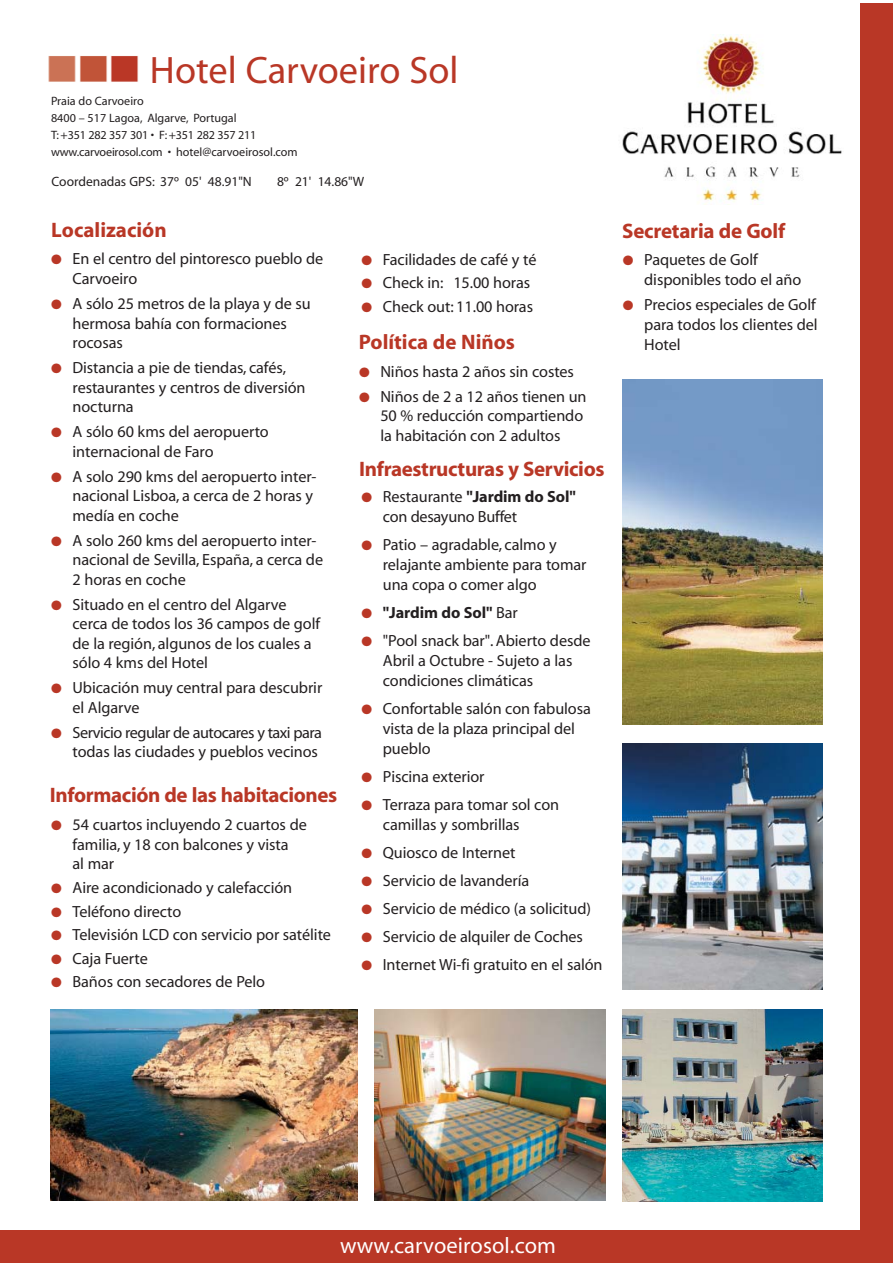
<style>
.page{position:relative;width:893px;height:1263px;background:#fff}
.page>*{position:absolute;margin:0;border:0;box-sizing:border-box;transform-origin:0 0}
.t1{font:38.4px "Myriad";color:#b93726}
.t2{font:22.5px "Myriad";letter-spacing:.005em;color:#fff}
.t3{font:700 21px "Myriad";letter-spacing:-.015em;color:#b93726}
.t4{font:16.2px/19.5px "Myriad";letter-spacing:-.005em;color:#231f20}
.t5{font:16.2px/19.5px "Myriad";letter-spacing:-.025em;color:#231f20;text-align:right}
.t6{font:700 16.2px "Myriad";letter-spacing:-.005em;color:#231f20}
.t7{font:13.5px "Myriad";color:#231f20}
.t8{font:12.15px/17px "Myriad";color:#231f20}
.s1{font-size:12px}
.s2{color:#b93726}
.s3{font-weight:700}
.s4{font-weight:400}
</style>
<div class="page">
<div style="left:0;top:1230px;width:892px;height:33px;background:#b93726"></div>
<div style="left:860px;top:3px;width:32px;height:1260px;background:#b93726"></div>
<img style="left:622px;top:34px;width:220px;height:168px">
<img style="left:622px;top:380px;width:200px;height:344px">
<img style="left:622px;top:744px;width:200px;height:246px">
<img style="left:622px;top:1009px;width:200px;height:192px">
<img style="left:375px;top:1009px;width:230px;height:192px">
<img style="left:50px;top:1009px;width:307px;height:192px">
<img style="left:48px;top:56px;width:90px;height:26px">
<h1 class="t1" style="left:150px;top:56px;width:310px">Hotel Carvoeiro Sol</h1>
<p class="t8" style="left:51px;top:94px;width:248px">Praia do Carvoeiro<br>8400 – 517 Lagoa, Algarve, Portugal<br>T:+351 282 357 301 <span class="s1">•</span> F:+351 282 357 211 www.carvoeirosol.com <span class="s1">•</span> hotel@carvoeirosol.com</p>
<p class="t7" style="left:52px;top:176px;width:202px">Coordenadas GPS: 37º 05' 48.91"N</p>
<p class="t7" style="left:277px;top:176px;width:89px">8º 21' 14.86"W</p>
<p class="t3" style="left:51px;top:222px;width:117px">Localización</p>
<p class="t4" style="left:73px;top:250px;width:252px;line-height:20px;text-indent:-21px"><span class="s2">●</span> En el centro del pintoresco pueblo de<br>Carvoeiro</p>
<p class="t4" style="left:73px;top:295px;width:240px;text-indent:-21px"><span class="s2">●</span> A sólo 25 metros de la playa y de su hermosa bahía con formaciones rocosas</p>
<p class="t4" style="left:73px;top:359px;width:234px;text-indent:-21px"><span class="s2">●</span> Distancia a pie de tiendas, cafés, restaurantes y centros de diversión nocturna</p>
<p class="t4" style="left:73px;top:423px;width:198px;text-indent:-21px"><span class="s2">●</span> A sólo 60 kms del aeropuerto internacional de Faro</p>
<p class="t4" style="left:73px;top:468px;width:245px;text-indent:-21px"><span class="s2">●</span> A solo 290 kms del aeropuerto inter&shy;nacional Lisboa, a cerca de 2 horas y medía en coche</p>
<p class="t4" style="left:73px;top:532px;width:252px;text-indent:-21px"><span class="s2">●</span> A solo 260 kms del aeropuerto inter&shy;nacional de Sevilla, España, a cerca de<br>2 horas en coche</p>
<p class="t4" style="left:73px;top:596px;width:249px;text-indent:-21px"><span class="s2">●</span> Situado en el centro del Algarve cerca de todos los 36 campos de golf de la región, algunos de los cuales a sólo 4 kms del Hotel</p>
<p class="t4" style="left:73px;top:679px;width:251px;text-indent:-21px"><span class="s2">●</span> Ubicación muy central para descubrir el Algarve</p>
<p class="t5" style="left:51px;top:724px;width:272px"><span class="s2">●</span> Servicio regular de autocares y taxi para todas las ciudades y pueblos vecinos</p>
<p class="t3" style="left:50px;top:787px;width:289px">Información de las habitaciones</p>
<p class="t4" style="left:73px;top:815px;width:236px;line-height:20px;text-indent:-21px"><span class="s2">●</span> 54 cuartos incluyendo 2 cuartos de familia, y 18 con balcones y vista<br>al mar</p>
<p class="t4" style="left:51px;top:879px;width:242px"><span class="s2">●</span> Aire acondicionado y calefacción</p>
<p class="t4" style="left:51px;top:903px;width:131px"><span class="s2">●</span> Teléfono directo</p>
<p class="t4" style="left:51px;top:926px;width:281px"><span class="s2">●</span> Televisión LCD con servicio por satélite</p>
<p class="t4" style="left:51px;top:950px;width:98px"><span class="s2">●</span> Caja Fuerte</p>
<p class="t4" style="left:51px;top:973px;width:215px"><span class="s2">●</span> Baños con secadores de Pelo</p>
<p class="t4" style="left:361px;top:251px;width:176px"><span class="s2">●</span> Facilidades de café y té</p>
<p class="t4" style="left:361px;top:274px;width:170px"><span class="s2">●</span> Check in: 15.00 horas</p>
<p class="t4" style="left:361px;top:298px;width:173px"><span class="s2">●</span> Check out: 11.00 horas</p>
<p class="t3" style="left:359px;top:334px;width:158px">Política de Niños</p>
<p class="t4" style="left:359px;top:363px;width:216px"><span class="s2">●</span> Niños hasta 2 años sin costes</p>
<p class="t4" style="left:380px;top:388px;width:208px;text-indent:-21px"><span class="s2">●</span> Niños de 2 a 12 años tienen un<br>50 % reducción compartiendo la habitación con 2 adultos</p>
<p class="t3" style="left:359px;top:461px;width:247px">Infraestructuras y Servicios</p>
<p class="t4" style="left:383px;top:488px;width:195px;line-height:20px;text-indent:-21px"><span class="s2">●</span> Restaurante <span class="s3">"Jardim do Sol" </span>con desayuno Buffet</p>
<p class="t4" style="left:383px;top:536px;width:205px;line-height:20px;text-indent:-21px"><span class="s2">●</span> Patio – agradable, calmo y relajante ambiente para tomar una copa o comer algo</p>
<p class="t6" style="left:361px;top:606px;width:158px"><span class="s2">●</span> "Jardim do Sol" <span class="s4">Bar</span></p>
<p class="t4" style="left:383px;top:632px;width:209px;line-height:20px;text-indent:-21px"><span class="s2">●</span> "Pool snack bar". Abierto desde<br>Abril a Octubre - Sujeto a las condiciones climáticas</p>
<p class="t4" style="left:383px;top:700px;width:209px;line-height:20px;text-indent:-21px"><span class="s2">●</span> Confortable salón con fabulosa vista de la plaza principal del pueblo</p>
<p class="t4" style="left:361px;top:768px;width:124px"><span class="s2">●</span> Piscina exterior</p>
<p class="t4" style="left:383px;top:796px;width:178px;line-height:20px;text-indent:-21px"><span class="s2">●</span> Terraza para tomar sol con camillas y sombrillas</p>
<p class="t4" style="left:361px;top:844px;width:155px"><span class="s2">●</span> Quiosco de Internet</p>
<p class="t4" style="left:361px;top:872px;width:169px"><span class="s2">●</span> Servicio de lavandería</p>
<p class="t4" style="left:361px;top:900px;width:231px"><span class="s2">●</span> Servicio de médico (a solicitud)</p>
<p class="t4" style="left:361px;top:928px;width:223px"><span class="s2">●</span> Servicio de alquiler de Coches</p>
<p class="t4" style="left:361px;top:956px;width:242px"><span class="s2">●</span> Internet Wi-fi gratuito en el salón</p>
<p class="t3" style="left:622px;top:223px;width:164px">Secretaria de Golf</p>
<p class="t4" style="left:644px;top:251px;width:159px;line-height:20px;text-indent:-21px"><span class="s2">●</span> Paquetes de Golf disponibles todo el año</p>
<p class="t4" style="left:644px;top:296px;width:175px;line-height:20px;text-align:justify;text-indent:-21px"><span class="s2">●</span> Precios especiales de Golf para todos los clientes del Hotel</p>
<h2 class="t2" style="left:340px;top:1237px;width:217px">www.carvoeirosol.com</h2>
</div>
